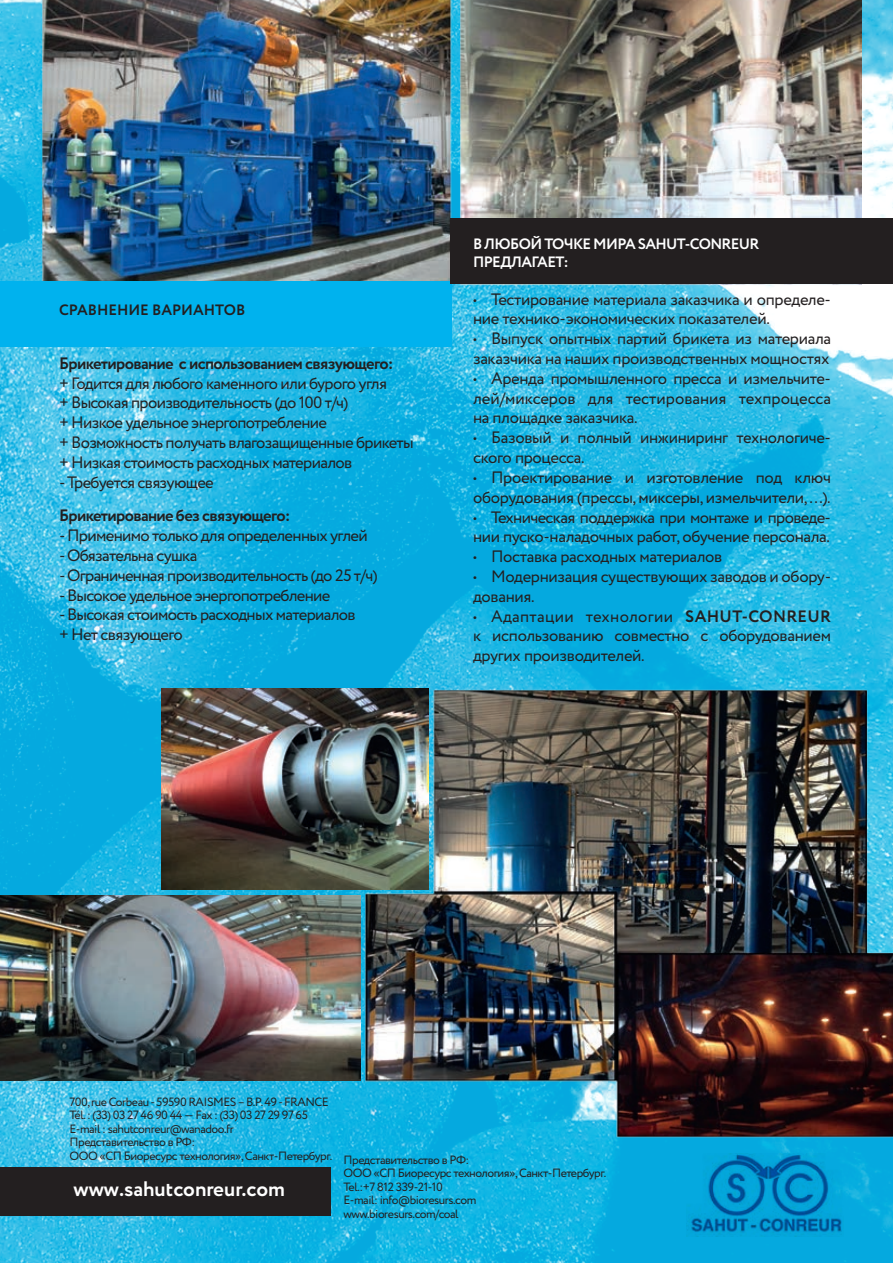
<style>
.page{position:relative;width:893px;height:1263px;background:#fff}
.page>*{position:absolute;margin:0;border:0;box-sizing:border-box;transform-origin:0 0}
.t1{font:700 21px "Circe";color:#fff}
.t2{font:16.5px/19.8px "Circe";letter-spacing:-.04em;color:#231f20}
.t3{font:16.5px/19.8px "Circe";letter-spacing:-.02em;color:#231f20}
.t4{font:700 16.5px "Circe";letter-spacing:-.04em;color:#231f20}
.t5{font:700 15px/18px "Circe";letter-spacing:-.04em;color:#fff}
.t6{font:700 15px "Circe";color:#231f20}
.t7{font:12px/13.5px "Circe";letter-spacing:-.04em;color:#231f20}
.s1{font-weight:700}
</style>
<div class="page">
<img style="left:0;top:0;width:893px;height:1263px">
<img style="left:686px;top:1153px;width:157px;height:84px">
<img style="left:41px;top:0;width:821px;height:289px">
<div style="left:0;top:282px;width:451px;height:65px;background:#00b2ee"></div>
<div style="left:450px;top:219px;width:443px;height:65px;background:#231f20"></div>
<div style="left:0;top:1167px;width:330px;height:48px;background:#231f20"></div>
<img style="left:362px;top:687px;width:531px;height:452px">
<img style="left:161px;top:688px;width:268px;height:201px">
<img style="left:0;top:895px;width:361px;height:185px">
<p class="t6" style="left:59px;top:300px;width:188px">СРАВНЕНИЕ ВАРИАНТОВ</p>
<p class="t4" style="left:59px;top:352px;width:336px">Брикетирование с использованием связующего:</p>
<p class="t2" style="left:59px;top:374px;width:356px">+ Годится для любого каменного или бурого угля<br>+ Высокая производительность (до 100 т/ч)<br>+ Низкое удельное энергопотребление<br>+ Возможность получать влагозащищенные брикеты + Низкая стоимость расходных материалов</p>
<p class="t2" style="left:59px;top:473px;width:156px">- Требуется связующее</p>
<p class="t4" style="left:59px;top:505px;width:233px">Брикетирование без связующего:</p>
<p class="t2" style="left:59px;top:526px;width:310px">- Применимо только для определенных углей</p>
<p class="t2" style="left:59px;top:546px;width:140px">- Обязательна сушка</p>
<p class="t2" style="left:59px;top:566px;width:320px">- Ограниченная производительность (до 25 т/ч)</p>
<p class="t2" style="left:59px;top:585px;width:273px">- Высокое удельное энергопотребление</p>
<p class="t2" style="left:59px;top:605px;width:298px">- Высокая стоимость расходных материалов + Нет связующего</p>
<p class="t5" style="left:473px;top:235px;width:288px">В ЛЮБОЙ ТОЧКЕ МИРА SAHUT-CONREUR<br>ПРЕДЛАГАЕТ:</p>
<p class="t3" style="left:473px;top:290px;width:359px">• Тестирование материала заказчика и определе&shy;ние технико-экономических показателей.</p>
<p class="t3" style="left:473px;top:329px;width:359px">• Выпуск опытных партий брикета из материала заказчика на наших производственных мощностях</p>
<p class="t2" style="left:473px;top:369px;width:359px;text-align:justify">• Аренда промышленного пресса и измельчите&shy;лей/миксеров для тестирования техпроцесса на площадке заказчика.</p>
<p class="t3" style="left:473px;top:428px;width:359px">• Базовый и полный инжиниринг технологиче&shy;ского процесса.</p>
<p class="t3" style="left:473px;top:468px;width:359px">• Проектирование и изготовление под ключ оборудования (прессы, миксеры, измельчители,…).</p>
<p class="t2" style="left:473px;top:507px;width:359px">• Техническая поддержка при монтаже и проведе&shy;нии пуско-наладочных работ, обучение персонала.</p>
<p class="t3" style="left:473px;top:547px;width:251px">• Поставка расходных материалов</p>
<p class="t3" style="left:473px;top:567px;width:359px">• Модернизация существующих заводов и обору&shy;дования.</p>
<p class="t2" style="left:473px;top:606px;width:359px;text-align:justify">• Адаптации технологии <span class="s1">SAHUT-CONREUR </span>к использованию совместно с оборудованием других производителей.</p>
<p class="t7" style="left:70px;top:1095px;width:401px">700, rue Corbeau - 59590 RAISMES – B.P. 49 - FRANCE<br>Tél. : (33) 03 27 46 90 44 ― Fax : (33) 03 27 29 97 65<br>E-mail : sahutconreur@wanadoo.fr<br>Представительство в РФ:<br>ООО «СП Биоресурс технология», Санкт-Петербург. Представительство в РФ:</p>
<p class="t7" style="left:344px;top:1167px;width:264px">ООО «СП Биоресурс технология», Санкт-Петербург.<br>Tel.:+7 812 339-21-10<br>E-mail: info@bioresurs.com<br>www.bioresurs.com/coal</p>
<p class="t1" style="left:74px;top:1175px;width:213px">www.sahutconreur.com</p>
</div>
